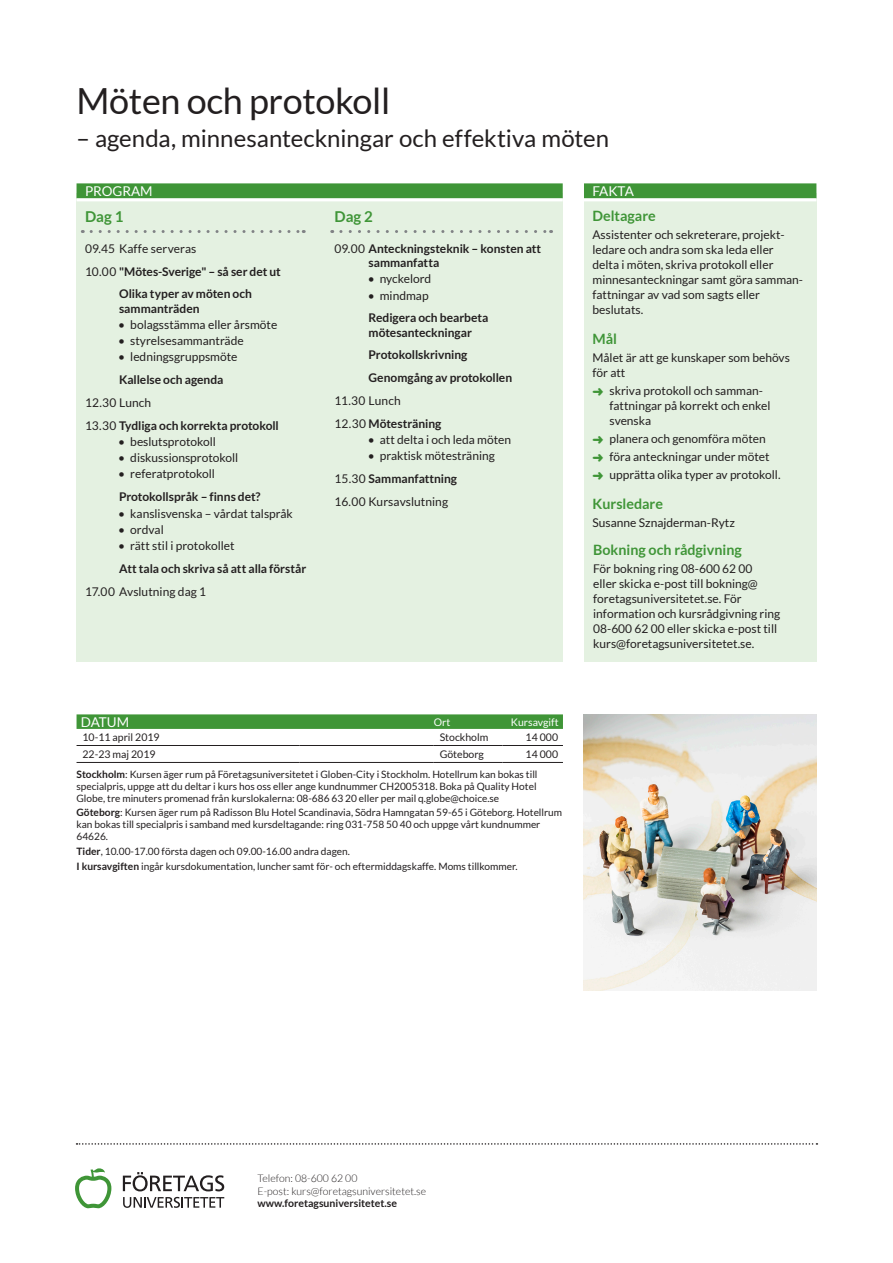
<style>
.page{position:relative;width:893px;height:1263px;background:#fff}
.page>*{position:absolute;margin:0;border:0;box-sizing:border-box;transform-origin:0 0}
.Fakta-rubrik{font:36px "Lato";letter-spacing:-.01em;color:#231f20}
.Fakta-rubrik2{font:24px "Lato";color:#231f20}
.Dag-rubrik2{font:700 15px "Lato";color:#3f9537}
.Fakta-mellanrubrik{font:700 14.25px "Lato";color:#3f9537}
.Dag_Block-rubrik-bro{font:13.5px "Lato";color:#fff}
.Fakta-rubrik-brodtex{font:13.5px "Lato";letter-spacing:-.035em;color:#fff}
.Tabellhuvud-datum{font:13.5px "Lato";letter-spacing:-.01em;color:#fff}
.Fakta-brodtext{font:12px/15px "Lato";color:#231f20}
.Dag-mellanrubrik{font:700 12px/14.2px "Lato";color:#231f20}
.Dag-mellanrubrik-2{font:12px "Lato";letter-spacing:.005em;color:#231f20}
.t1{font:300 10.5px/12.6px "Lato";color:#231f20}
.t2{font:700 10.5px "Lato";color:#231f20}
.Tabell-datum{font:10.5px "Lato";color:#231f20}
.Tabell-ort{font:10.5px "Lato";color:#231f20}
.Tabellhuvud-avgift{font:10.5px "Lato";color:#fff}
.Tabell-avgift{font:10.5px "Lato";color:#231f20}
.Tabellhuvud-ort{font:10.5px "Lato";color:#fff}
.Tabellfot-brodtext{font:10.2px/12px "Lato";color:#231f20;text-align:justify}
.s1{font-weight:400}
.s2{color:#3f9537}
.s3{font-weight:700}
</style>
<div class="page">
<svg style="left:75px;top:1168px;width:36px;height:40px"></svg>
<svg style="left:123px;top:1197px;width:101px;height:11px"></svg>
<svg style="left:123px;top:1172px;width:101px;height:19px"></svg>
<svg style="left:77px;top:1143px;width:740px;height:2px"></svg>
<div style="left:584px;top:193px;width:232px;height:469px;background:#e4f1e1"></div>
<div style="left:77px;top:193px;width:486px;height:469px;background:#e4f1e1"></div>
<div style="left:77px;top:183px;width:486px;height:15px;background:#3f9537"></div>
<hr style="left:77px;top:198px;width:486px;height:3px;background:#fff">
<div style="left:584px;top:183px;width:232px;height:15px;background:#3f9537"></div>
<hr style="left:584px;top:198px;width:232px;height:3px;background:#fff">
<svg style="left:91px;top:230px;width:213px;height:3px"></svg>
<svg style="left:341px;top:230px;width:211px;height:3px"></svg>
<svg style="left:77px;top:714px;width:486px;height:15px;background:#45983d"></svg>
<hr style="left:77px;top:745px;width:223px;height:1px;background:#231f20">
<hr style="left:300px;top:745px;width:134px;height:1px;background:#231f20">
<hr style="left:434px;top:745px;width:69px;height:1px;background:#231f20">
<hr style="left:503px;top:745px;width:60px;height:1px;background:#231f20">
<hr style="left:77px;top:762px;width:223px;height:1px;background:#231f20">
<hr style="left:300px;top:762px;width:134px;height:1px;background:#231f20">
<hr style="left:434px;top:762px;width:69px;height:1px;background:#231f20">
<hr style="left:503px;top:762px;width:60px;height:1px;background:#231f20">
<img style="left:584px;top:714px;width:232px;height:277px">
<p class="Fakta-rubrik" style="left:77px;top:81px;width:315px">Möten och protokoll</p>
<p class="Fakta-rubrik2" style="left:77px;top:124px;width:534px">– agenda, minnesanteckningar och effektiva möten</p>
<p class="Dag_Block-rubrik-bro" style="left:85px;top:183px;width:69px">PROGRAM</p>
<p class="Fakta-rubrik-brodtex" style="left:592px;top:183px;width:43px">FAKTA</p>
<p class="Dag-rubrik2" style="left:85px;top:207px;width:40px">Dag 1</p>
<p class="Dag-mellanrubrik-2" style="left:85px;top:242px;width:113px">09.45 Kaffe serveras</p>
<p class="Dag-mellanrubrik" style="left:85px;top:264px;width:197px"><span class="s1">10.00</span> "Mötes-Sverige" – så ser det ut</p>
<p class="Dag-mellanrubrik" style="left:119px;top:287px;width:134px">Olika typer av möten och sammanträden</p>
<p class="Fakta-brodtext" style="left:118px;top:317px;width:161px">• bolagsstämma eller årsmöte</p>
<p class="Fakta-brodtext" style="left:118px;top:333px;width:127px">• styrelsesammanträde</p>
<p class="Fakta-brodtext" style="left:118px;top:349px;width:121px">• ledningsgruppsmöte</p>
<p class="Dag-mellanrubrik" style="left:119px;top:372px;width:106px">Kallelse och agenda</p>
<p class="Dag-mellanrubrik-2" style="left:85px;top:396px;width:68px">12.30 Lunch</p>
<p class="Dag-mellanrubrik" style="left:85px;top:418px;width:195px"><span class="s1">13.30</span> Tydliga och korrekta protokoll</p>
<p class="Fakta-brodtext" style="left:118px;top:434px;width:99px">• beslutsprotokoll</p>
<p class="Fakta-brodtext" style="left:118px;top:450px;width:122px">• diskussionsprotokoll</p>
<p class="Fakta-brodtext" style="left:118px;top:466px;width:98px">• referatprotokoll</p>
<p class="Dag-mellanrubrik" style="left:119px;top:490px;width:143px">Protokollspråk – finns det?</p>
<p class="Fakta-brodtext" style="left:118px;top:506px;width:176px">• kanslisvenska – vårdat talspråk</p>
<p class="Fakta-brodtext" style="left:118px;top:522px;width:47px">• ordval</p>
<p class="Fakta-brodtext" style="left:118px;top:538px;width:118px">• rätt stil i protokollet</p>
<p class="Dag-mellanrubrik" style="left:119px;top:561px;width:189px">Att tala och skriva så att alla förstår</p>
<p class="Dag-mellanrubrik-2" style="left:85px;top:584px;width:123px">17.00 Avslutning dag 1</p>
<p class="Fakta-mellanrubrik" style="left:592px;top:208px;width:65px">Deltagare</p>
<p class="Fakta-brodtext" style="left:592px;top:227px;width:212px">Assistenter och sekreterare, projekt&shy;ledare och andra som ska leda eller delta i möten, skriva protokoll eller minnesanteckningar samt göra samman&shy;fattningar av vad som sagts eller beslutats.</p>
<p class="Fakta-mellanrubrik" style="left:592px;top:331px;width:26px">Mål</p>
<p class="Fakta-brodtext" style="left:592px;top:350px;width:199px">Målet är att ge kunskaper som behövs för att</p>
<p class="Fakta-brodtext" style="left:609px;top:383px;width:163px;text-indent:-17px"><span class="s2">➜</span> skriva protokoll och samman&shy;fattningar på korrekt och enkel svenska</p>
<p class="Fakta-brodtext" style="left:592px;top:431px;width:175px"><span class="s2">➜</span> planera och genomföra möten</p>
<p class="Fakta-brodtext" style="left:592px;top:449px;width:179px"><span class="s2">➜</span> föra anteckningar under mötet</p>
<p class="Fakta-brodtext" style="left:592px;top:467px;width:190px"><span class="s2">➜</span> upprätta olika typer av protokoll.</p>
<p class="Fakta-mellanrubrik" style="left:592px;top:496px;width:72px">Kursledare</p>
<p class="Fakta-brodtext" style="left:592px;top:515px;width:144px">Susanne Sznajderman-Rytz</p>
<p class="Dag-rubrik2" style="left:334px;top:207px;width:40px">Dag 2</p>
<p class="Dag-mellanrubrik" style="left:369px;top:241px;width:174px;text-indent:-34px"><span class="s1">09.00</span> Anteckningsteknik – konsten att sammanfatta</p>
<p class="Fakta-brodtext" style="left:368px;top:271px;width:65px">• nyckelord</p>
<p class="Fakta-brodtext" style="left:368px;top:288px;width:62px">• mindmap</p>
<p class="Dag-mellanrubrik" style="left:369px;top:311px;width:121px">Redigera och bearbeta mötesanteckningar</p>
<p class="Dag-mellanrubrik" style="left:369px;top:348px;width:100px">Protokollskrivning</p>
<p class="Dag-mellanrubrik" style="left:369px;top:370px;width:145px">Genomgång av protokollen</p>
<p class="Dag-mellanrubrik-2" style="left:334px;top:394px;width:68px">11.30 Lunch</p>
<p class="Dag-mellanrubrik" style="left:334px;top:416px;width:108px"><span class="s1">12.30</span> Mötesträning</p>
<p class="Fakta-brodtext" style="left:368px;top:432px;width:145px">• att delta i och leda möten</p>
<p class="Fakta-brodtext" style="left:368px;top:448px;width:129px">• praktisk mötesträning</p>
<p class="Dag-mellanrubrik" style="left:334px;top:471px;width:124px"><span class="s1">15.30</span> Sammanfattning</p>
<p class="Dag-mellanrubrik-2" style="left:334px;top:495px;width:115px">16.00 Kursavslutning</p>
<p class="Fakta-mellanrubrik" style="left:593px;top:542px;width:150px">Bokning och rådgivning</p>
<p class="Fakta-brodtext" style="left:593px;top:561px;width:189px">För bokning ring 08-600 62 00<br>eller skicka e-post till bokning@ foretagsuniversitetet.se. För information och kursrådgivning ring 08-600 62 00 eller skicka e-post till kurs@foretagsuniversitetet.se.</p>
<p class="Tabellhuvud-datum" style="left:81px;top:714px;width:50px">DATUM</p>
<p class="Tabellhuvud-ort" style="left:434px;top:716px;width:18px">Ort</p>
<p class="Tabellhuvud-avgift" style="left:511px;top:716px;width:49px">Kursavgift</p>
<p class="Tabell-datum" style="left:83px;top:732px;width:79px">10‑11 april 2019</p>
<p class="Tabell-ort" style="left:440px;top:732px;width:50px">Stockholm</p>
<p class="Tabell-avgift" style="left:526px;top:732px;width:34px">14 000</p>
<p class="Tabell-datum" style="left:83px;top:748px;width:75px">22‑23 maj 2019</p>
<p class="Tabell-ort" style="left:440px;top:748px;width:46px">Göteborg</p>
<p class="Tabell-avgift" style="left:526px;top:748px;width:34px">14 000</p>
<p class="Tabellfot-brodtext" style="left:77px;top:768px;width:462px"><span class="s3">Stockholm</span>: Kursen äger rum på Företagsuniversitetet i Globen-City i Stockholm. Hotellrum kan bokas till specialpris, uppge att du deltar i kurs hos oss eller ange kundnummer CH2005318. Boka på Quality Hotel Globe, tre minuters promenad från kurslokalerna: 08-686 63 20 eller per mail q.globe@choice.se</p>
<p class="Tabellfot-brodtext" style="left:77px;top:806px;width:487px;text-align:left"><span class="s3">Göteborg</span>: Kursen äger rum på Radisson Blu Hotel Scandinavia, Södra Hamngatan 59-65 i Göteborg. Hotellrum kan bokas till specialpris i samband med kursdeltagande: ring 031-758 50 40 och uppge vårt kundnummer<br>64626.</p>
<p class="Tabellfot-brodtext" style="left:77px;top:845px;width:275px"><span class="s3">Tider</span>, 10.00-17.00 första dagen och 09.00-16.00 andra dagen.</p>
<p class="Tabellfot-brodtext" style="left:77px;top:860px;width:443px"><span class="s3">I kursavgiften</span> ingår kursdokumentation, luncher samt för- och eftermiddagskaffe. Moms tillkommer.</p>
<p class="t1" style="left:258px;top:1172px;width:170px">Telefon: 08-600 62 00<br>E-post: kurs@foretagsuniversitetet.se</p>
<p class="t2" style="left:258px;top:1197px;width:141px">www.foretagsuniversitetet.se</p>
</div>
